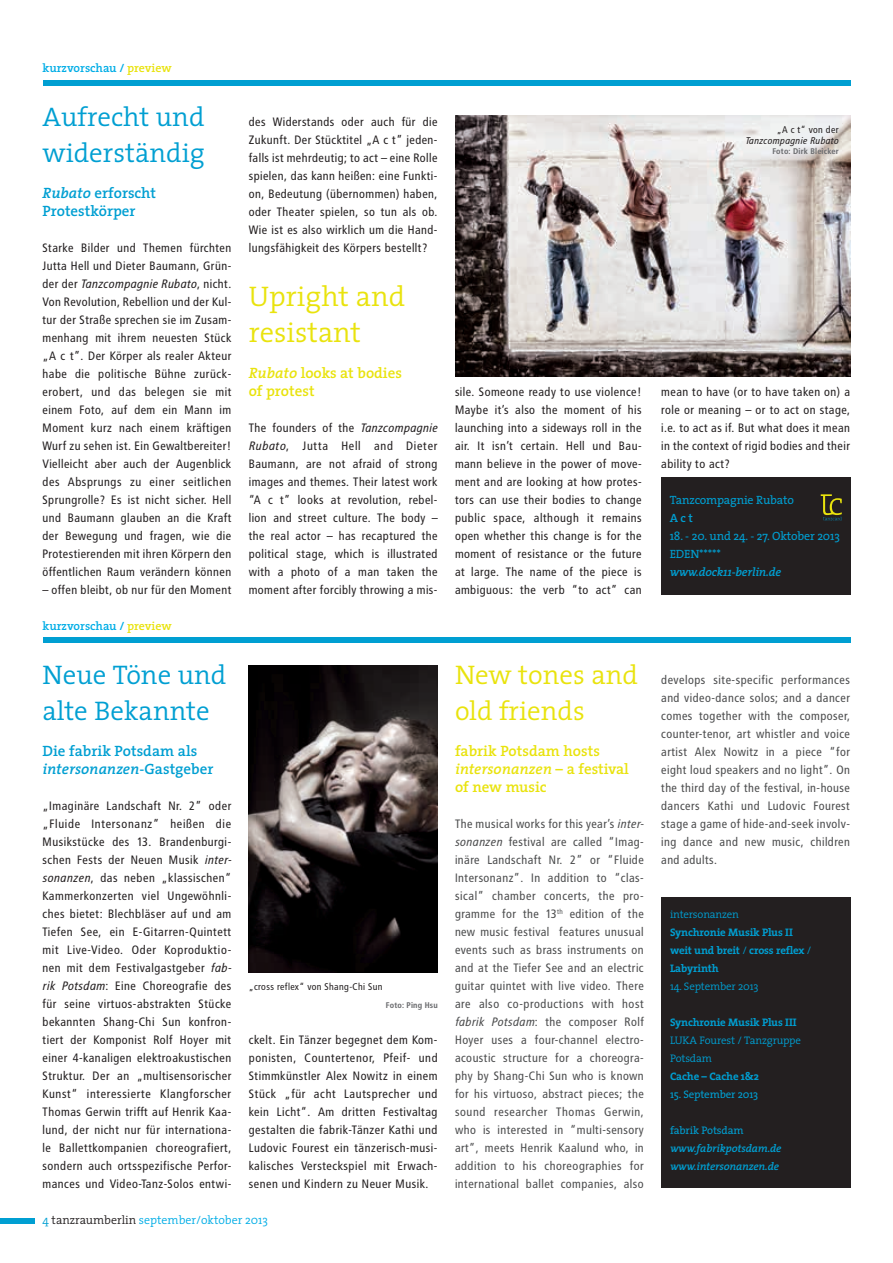
<style>
.page{position:relative;width:893px;height:1263px;background:#fff}
.page>*{position:absolute;margin:0;border:0;box-sizing:border-box;transform-origin:0 0}
.t1{font:300 28.5px/36px "The Serif";color:#e9e30d}
.t2{font:300 27px/36px "The Serif";color:#009fd2}
.t3{font:300 27px/36px "The Serif";color:#e9e30d}
.t4{font:600 15px/18px "The Serif";color:#e9e30d}
.t5{font:600 15px/18px "The Serif";color:#009fd2}
.t6{font:12.15px/18px "Transit Print OT";color:#231f20;text-align:justify}
.t7{font:12.15px/18px "Transit Print OT";color:#4b4c4d;text-align:justify}
.t8{font:12px/18px "The Serif";letter-spacing:-.015em;color:#009fd2}
.t9{font:600 12px "The Serif";color:#00ade6}
.t10{font:300 12px "The Serif";color:#00ade6}
.t11{font:italic 600 12px "The Serif";letter-spacing:-.015em;color:#009fd2}
.t12{font:600 12px "The Serif";color:#009fd2}
.t13{font:700 10.95px/18px "The Serif";letter-spacing:-.015em;color:#009fd2}
.t14{font:300 10.95px/18px "The Serif";letter-spacing:-.015em;color:#009fd2}
.t15{font:italic 600 10.95px/18px "The Serif";letter-spacing:-.015em;color:#009fd2}
.t16{font:10.95px "The Serif";letter-spacing:-.015em;color:#009fd2}
.t17{font:9.75px "Transit Print OT";color:#231f20}
.t18{font:italic 9.75px "Transit Print OT";color:#231f20}
.t19{font:8.25px "Transit Print OT Bld";color:#6c6d70}
.s1{color:#e9e30d}
.s2{font-style:italic}
.s3{color:#009fd2}
.s4{color:#231f20}
.s5{font-weight:300}
</style>
<div class="page">
<div style="left:0;top:1218px;width:35px;height:6px;background:#009fd2"></div>
<div style="left:662px;top:477px;width:188px;height:117px;background:#231f20"></div>
<div style="left:43px;top:80px;width:807px;height:6px;background:#009fd2"></div>
<div style="left:43px;top:637px;width:807px;height:6px;background:#009fd2"></div>
<img style="left:455px;top:116px;width:395px;height:261px">
<div style="left:662px;top:897px;width:188px;height:291px;background:#231f20"></div>
<svg style="left:821px;top:494px;width:21px;height:26px"></svg>
<img style="left:249px;top:666px;width:189px;height:306px">
<p class="t9" style="left:43px;top:58px;width:131px">kurzvorschau / <span class="s1">preview</span></p>
<h2 class="t2" style="left:43px;top:98px;width:164px">Aufrecht und widerständig</h2>
<p class="t5" style="left:43px;top:184px;width:115px"><span class="s2">Rubato</span> erforscht<br>Protestkörper</p>
<p class="t6" style="left:43px;top:239px;width:191px">Starke Bilder und Themen fürchten Jutta Hell und Dieter Baumann, Grün&shy;der der <span class="s2">Tanzcompagnie Rubato</span>, nicht.<br>Von Revolution, Rebellion und der Kul&shy;tur der Straße sprechen sie im Zusam&shy;menhang mit ihrem neuesten Stück „A c t”. Der Körper als realer Akteur habe die politische Bühne zurück&shy;erobert, und das belegen sie mit einem Foto, auf dem ein Mann im Moment kurz nach einem kräftigen Wurf zu sehen ist. Ein Gewaltbereiter!<br>Vielleicht aber auch der Augenblick des Absprungs zu einer seitlichen Sprungrolle? Es ist nicht sicher. Hell und Baumann glauben an die Kraft der Bewegung und fragen, wie die Protestierenden mit ihren Körpern den öffentlichen Raum verändern können</p>
<p class="t6" style="left:43px;top:581px;width:191px">– offen bleibt, ob nur für den Moment</p>
<p class="t9" style="left:43px;top:616px;width:131px">kurzvorschau / <span class="s1">preview</span></p>
<h2 class="t2" style="left:43px;top:656px;width:185px">Neue Töne und alte Bekannte</h2>
<p class="t5" style="left:43px;top:742px;width:172px">Die fabrik Potsdam als <span class="s2">intersonanzen</span>-Gastgeber</p>
<p class="t6" style="left:43px;top:797px;width:191px">„Imaginäre Landschaft Nr. 2” oder „Fluide Intersonanz” heißen die Musikstücke des 13. Brandenburgi&shy;schen Fests der Neuen Musik <span class="s2">inter&shy;sonanzen</span>, das neben „klassischen“ Kammerkonzerten viel Ungewöhnli&shy;ches bietet: Blechbläser auf und am Tiefen See, ein E-Gitarren-Quintett mit Live-Video. Oder Koproduktio&shy;nen mit dem Festivalgastgeber <span class="s2">fab&shy;rik Potsdam</span>: Eine Choreografie des für seine virtuos-abstrakten Stücke bekannten Shang-Chi Sun konfron&shy;tiert der Komponist Rolf Hoyer mit einer 4-kanaligen elektroakustischen Struktur. Der an „multisensorischer Kunst“ interessierte Klangforscher Thomas Gerwin trifft auf Henrik Kaa&shy;lund, der nicht nur für internationa&shy;le Ballettkompanien choreografiert, sondern auch ortsspezifische Perfor&shy;mances und Video-Tanz-Solos entwi-</p>
<p class="t6" style="left:249px;top:113px;width:191px">des Widerstands oder auch für die Zukunft. Der Stücktitel „A c t” jeden&shy;falls ist mehrdeutig; to act – eine Rolle spielen, das kann heißen: eine Funkti&shy;on, Bedeutung (übernommen) haben, oder Theater spielen, so tun als ob.<br>Wie ist es also wirklich um die Hand&shy;lungsfähigkeit des Körpers bestellt?</p>
<h1 class="t1" style="left:249px;top:277px;width:158px">Upright and resistant</h1>
<p class="t4" style="left:249px;top:364px;width:155px"><span class="s2">Rubato</span> looks at bodies of protest</p>
<p class="t6" style="left:249px;top:419px;width:191px">The founders of the <span class="s2">Tanzcompagnie Rubato</span>, Jutta Hell and Dieter Baumann, are not afraid of strong images and themes. Their latest work “A c t” looks at revolution, rebel&shy;lion and street culture. The body – the real actor – has recaptured the political stage, which is illustrated with a photo of a man taken the moment after forcibly throwing a mis-</p>
<p class="t17" style="left:249px;top:981px;width:136px">„cross reflex“ von Shang-Chi Sun</p>
<p class="t19" style="left:386px;top:1000px;width:54px">Foto: Ping Hsu</p>
<p class="t6" style="left:249px;top:1031px;width:191px">ckelt. Ein Tänzer begegnet dem Kom&shy;ponisten, Countertenor, Pfeif- und Stimmkünstler Alex Nowitz in einem Stück „für acht Lautsprecher und kein Licht“. Am dritten Festivaltag gestalten die fabrik-Tänzer Kathi und Ludovic Fourest ein tänzerisch-musi&shy;kalisches Versteckspiel mit Erwach&shy;senen und Kindern zu Neuer Musik.</p>
<p class="t10" style="left:43px;top:1210px;width:227px"><span class="s3">4</span> <span class="s4">tanzraumberlin</span> september/oktober 2013</p>
<p class="t6" style="left:455px;top:383px;width:189px">sile. Someone ready to use violence!<br>Maybe it’s also the moment of his launching into a sideways roll in the air. It isn’t certain. Hell und Bau&shy;mann believe in the power of move&shy;ment and are looking at how protes&shy;tors can use their bodies to change public space, although it remains open whether this change is for the moment of resistance or the future at large. The name of the piece is ambiguous: the verb “to act” can</p>
<h2 class="t3" style="left:455px;top:656px;width:184px">New tones and old friends</h2>
<p class="t4" style="left:455px;top:742px;width:176px">fabrik Potsdam hosts <span class="s2">intersonanzen</span> – a festival of new music</p>
<p class="t7" style="left:455px;top:815px;width:191px">The musical works for this year’s <span class="s2">inter&shy;sonanzen</span> festival are called “Imag&shy;inäre Landschaft Nr. 2” or “Fluide Intersonanz”. In addition to “clas&shy;sical” chamber concerts, the pro&shy;gramme for the 13<sup>th</sup> edition of the new music festival features unusual events such as brass instruments on and at the Tiefer See and an electric guitar quintet with live video. There are also co-productions with host <span class="s2">fabrik Potsdam</span>: the composer Rolf Hoyer uses a four-channel electro&shy;acoustic structure for a choreogra&shy;phy by Shang-Chi Sun who is known for his virtuoso, abstract pieces; the sound researcher Thomas Gerwin, who is interested in “multi-sensory art”, meets Henrik Kaalund who, in addition to his choreographies for international ballet companies, also</p>
<p class="t17" style="left:777px;top:124px;width:64px">„A c t“ von der</p>
<p class="t18" style="left:745px;top:134px;width:95px">Tanzcompagnie Rubato</p>
<p class="t19" style="left:772px;top:146px;width:68px">Foto: Dirk Bleicker</p>
<p class="t6" style="left:661px;top:383px;width:191px">mean to have (or to have taken on) a role or meaning – or to act on stage, i.e. to act as if. But what does it mean in the context of rigid bodies and their ability to act?</p>
<p class="t8" style="left:670px;top:491px;width:126px">Tanzcompagnie Rubato</p>
<p class="t12" style="left:670px;top:508px;width:25px">A c t</p>
<p class="t8" style="left:670px;top:527px;width:172px">18. - 20. und 24. - 27. Oktober 2013<br>EDEN*****</p>
<p class="t11" style="left:670px;top:562px;width:113px">www.dock11-berlin.de</p>
<p class="t7" style="left:661px;top:671px;width:191px">develops site-specific performances and video-dance solos; and a dancer comes together with the composer, counter-tenor, art whistler and voice artist Alex Nowitz in a piece “for eight loud speakers and no light”. On the third day of the festival, in-house dancers Kathi und Ludovic Fourest stage a game of hide-and-seek involv&shy;ing dance and new music, children and adults.</p>
<p class="t14" style="left:670px;top:905px;width:71px">intersonanzen</p>
<p class="t13" style="left:670px;top:923px;width:143px">Synchronie Musik Plus II weit und breit <span class="s5">/</span> cross reflex <span class="s5">/<br></span>Labyrinth</p>
<p class="t14" style="left:670px;top:977px;width:90px">14. September 2013</p>
<p class="t13" style="left:670px;top:1013px;width:128px">Synchronie Musik Plus III</p>
<p class="t14" style="left:670px;top:1031px;width:132px">LUKA Fourest / Tanzgruppe<br>Potsdam</p>
<p class="t13" style="left:670px;top:1067px;width:91px">Cache – Cache 1&amp;2</p>
<p class="t16" style="left:670px;top:1085px;width:90px">15. September 2013</p>
<p class="t16" style="left:670px;top:1121px;width:75px">fabrik Potsdam</p>
<p class="t15" style="left:670px;top:1139px;width:113px">www.fabrikpotsdam.de www.intersonanzen.de</p>
</div>
